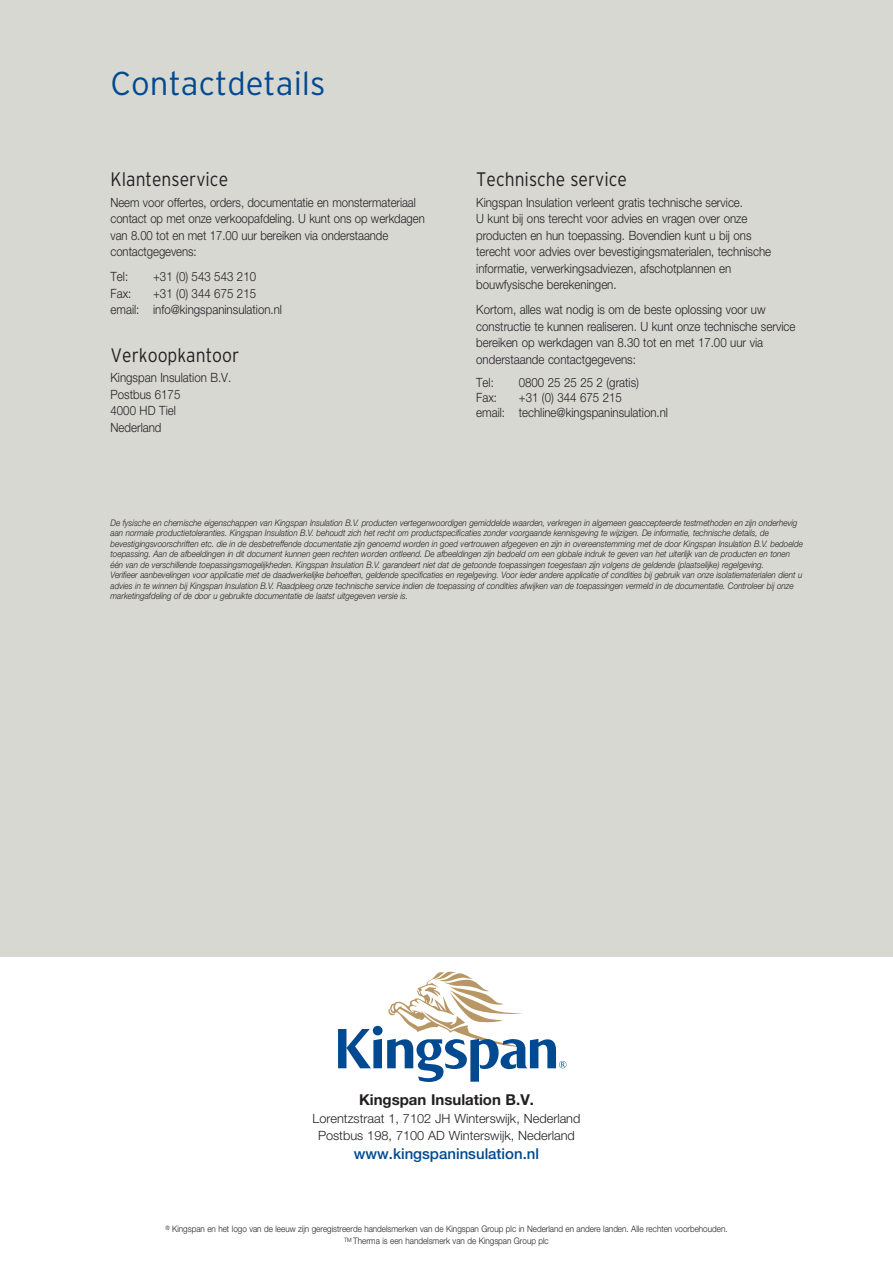
<style>
.page{position:relative;width:893px;height:1263px;background:#fff}
.page>*{position:absolute;margin:0;border:0;box-sizing:border-box;transform-origin:0 0}
.t1{font:300 33px "Interstate";color:#014990}
.t2{font:300 19.5px "Interstate";color:#231f20;scale:.9 1}
.t3{font:500 15px "Helvetica Neue";color:#014990}
.t4{font:700 15px "Helvetica Neue";color:#231f20}
.t5{font:300 12.75px/16.5px "Helvetica Neue";color:#231f20;scale:.9 1}
.t6{font:300 12.75px/16.5px "Helvetica Neue";color:#231f20;scale:.89 1}
.t7{font:300 12.75px/16.5px "Helvetica Neue";color:#231f20;text-align:center}
.t8{font:italic 300 9px/10.5px "Helvetica Neue";color:#231f20;scale:.9 1}
.t9{font:300 9px/12px "Helvetica Neue";color:#231f20;text-align:center;scale:.9 1}
</style>
<div class="page">
<div style="left:0;top:0;width:893px;height:957px;background:#d8d8d3"></div>
<svg style="left:338px;top:971px;width:228px;height:111px"></svg>
<h1 class="t1" style="left:111px;top:65px;width:217px">Contactdetails</h1>
<h2 class="t2" style="left:111px;top:168px;width:132px">Klantenservice</h2>
<h3 class="t6" style="left:111px;top:193px;width:355px">Neem voor offertes, orders, documentatie en monstermateriaal contact op met onze verkoopafdeling. U kunt ons op werkdagen van 8.00 tot en met 17.00 uur bereiken via onderstaande contactgegevens:</h3>
<h3 class="t5" style="left:111px;top:268px;width:21px">Tel:</h3>
<h3 class="t5" style="left:153px;top:268px;width:116px">+31 (0) 543 543 210</h3>
<h3 class="t5" style="left:111px;top:285px;width:25px">Fax:</h3>
<h3 class="t5" style="left:111px;top:285px;width:192px;text-indent:43px">+31 (0) 344 675 215 email: info@kingspaninsulation.nl</h3>
<h2 class="t2" style="left:111px;top:344px;width:144px">Verkoopkantoor</h2>
<h3 class="t5" style="left:111px;top:369px;width:136px">Kingspan Insulation B.V.<br>Postbus 6175<br>4000 HD Tiel<br>Nederland</h3>
<h2 class="t2" style="left:476px;top:168px;width:169px">Technische service</h2>
<p class="t5" style="left:476px;top:193px;width:329px">Kingspan Insulation verleent gratis technische service.<br>U kunt bij ons terecht voor advies en vragen over onze producten en hun toepassing. Bovendien kunt u bij ons terecht voor advies over bevestigingsmaterialen, technische informatie, verwerkingsadviezen, afschotplannen en bouwfysische berekeningen.</p>
<h3 class="t5" style="left:476px;top:301px;width:356px">Kortom, alles wat nodig is om de beste oplossing voor uw constructie te kunnen realiseren. U kunt onze technische service bereiken op werkdagen van 8.30 tot en met 17.00 uur via onderstaande contactgegevens:</h3>
<h3 class="t5" style="left:476px;top:374px;width:21px">Tel:</h3>
<h3 class="t5" style="left:519px;top:374px;width:135px">0800 25 25 25 2 (gratis)</h3>
<h3 class="t5" style="left:476px;top:389px;width:25px">Fax:</h3>
<h3 class="t5" style="left:476px;top:390px;width:215px;line-height:15px;text-align:center">+31 (0) 344 675 215<br>email: techline@kingspaninsulation.nl</h3>
<p class="t8" style="left:111px;top:517px;width:771px">De fysische en chemische eigenschappen van Kingspan Insulation B.V. producten vertegenwoordigen gemiddelde waarden, verkregen in algemeen geaccepteerde testmethoden en zijn onderhevig aan normale productietoleranties. Kingspan Insulation B.V. behoudt zich het recht om productspecificaties zonder voorgaande kennisgeving te wijzigen. De informatie, technische details, de bevestigingsvoorschriften etc. die in de desbetreffende documentatie zijn genoemd worden in goed vertrouwen afgegeven en zijn in overeenstemming met de door Kingspan Insulation B.V. bedoelde toepassing. Aan de afbeeldingen in dit document kunnen geen rechten worden ontleend. De afbeeldingen zijn bedoeld om een globale indruk te geven van het uiterlijk van de producten en tonen één van de verschillende toepassingsmogelijkheden. Kingspan Insulation B.V. garandeert niet dat de getoonde toepassingen toegestaan zijn volgens de geldende (plaatselijke) regelgeving.<br>Verifieer aanbevelingen voor applicatie met de daadwerkelijke behoeften, geldende specificaties en regelgeving. Voor ieder andere applicatie of condities bij gebruik van onze isolatiematerialen dient u advies in te winnen bij Kingspan Insulation B.V. Raadpleeg onze technische service indien de toepassing of condities afwijken van de toepassingen vermeld in de documentatie. Controleer bij onze marketingafdeling of de door u gebruikte documentatie de laatst uitgegeven versie is.</p>
<h3 class="t4" style="left:359px;top:1090px;width:176px">Kingspan Insulation B.V.</h3>
<h3 class="t7" style="left:312px;top:1110px;width:269px">Lorentzstraat 1, 7102 JH Winterswijk, Nederland<br>Postbus 198, 7100 AD Winterswijk, Nederland</h3>
<h3 class="t3" style="left:354px;top:1145px;width:187px">www.kingspaninsulation.nl</h3>
<p class="t9" style="left:165px;top:1222px;width:626px"><sup>®</sup> Kingspan en het logo van de leeuw zijn geregistreerde handelsmerken van de Kingspan Group plc in Nederland en andere landen. Alle rechten voorbehouden.<br><sup>TM</sup> Therma is een handelsmerk van de Kingspan Group plc</p>
</div>
